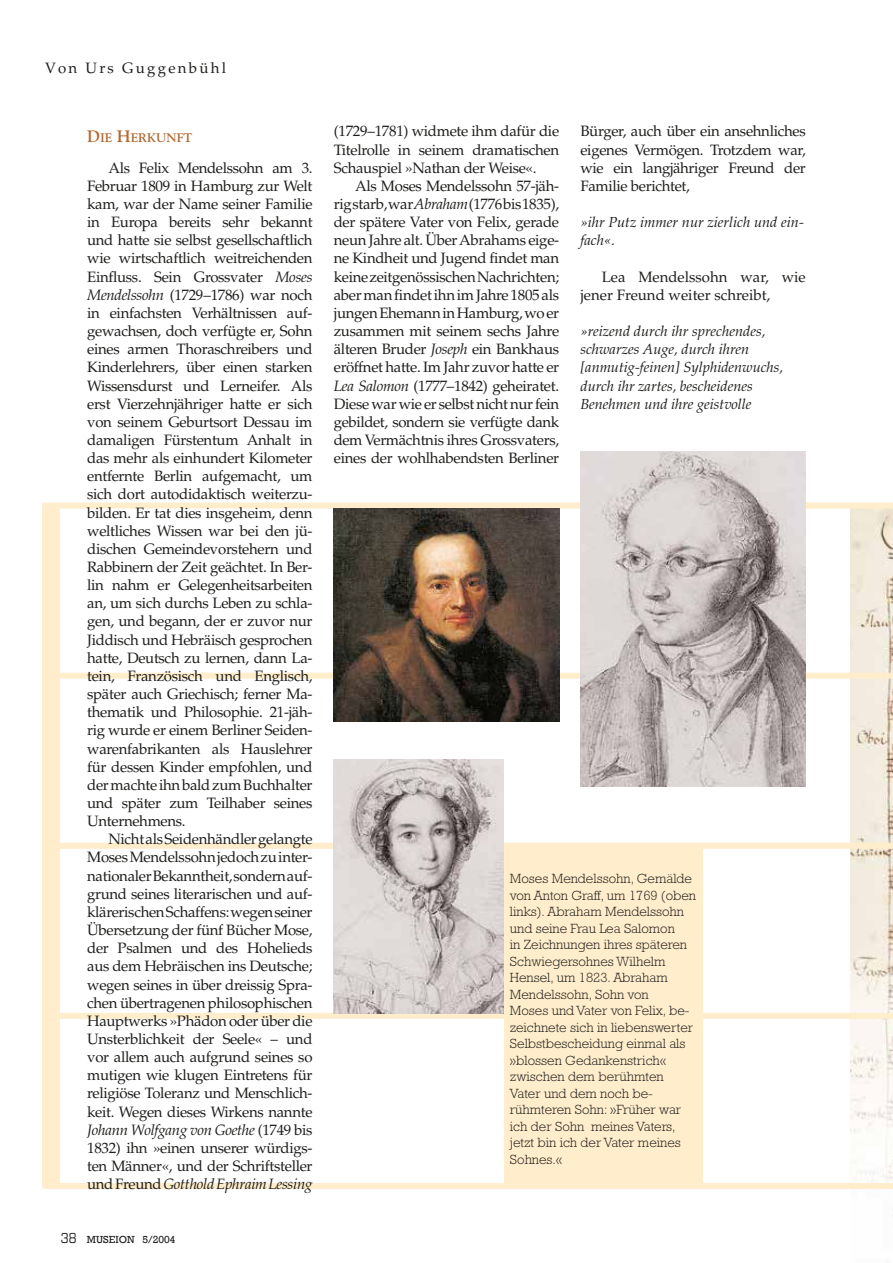
<style>
.page{position:relative;width:893px;height:1263px;background:#fff}
.page>*{position:absolute;margin:0;border:0;box-sizing:border-box;transform-origin:0 0}
.body_txt_2006_1_MA3{font:15px/18.1px "Palatino LT Std";letter-spacing:-.02em;color:#1d1d1b;text-align:justify}
.body_txt_2006_1_MA3-2{font:15px/18.1px "Palatino LT Std";color:#1d1d1b}
.body_txt_2006_1_MA3-3{font:15px "Palatino LT Std";letter-spacing:.15em;color:#1d1d1b}
.vers_2006_1_MA3_indd{font:italic 14.55px/18.1px "Palatino LT Std";letter-spacing:-.005em;color:#1d1d1b}
.bildverweis_2006_1_M{font:300 13.5px/16.5px "Rockwell";color:#1d1d1b}
.untertitel_2006_1_MA{font:700 12.3px "Goudy";color:#b26932}
.t1{font:10.5px "Rockwell";color:#1d1d1b}
.s1{font-size:16.5px}
.s2{font-style:italic}
.s3{font-family:"Eurostile Con";font-size:15px}
</style>
<div class="page">
<img style="left:850px;top:509px;width:43px;height:708px">
<div style="left:43px;top:1013px;width:850px;height:6px;background:#ffedcb"></div>
<div style="left:43px;top:503px;width:850px;height:6px;background:#ffedcb"></div>
<div style="left:43px;top:843px;width:850px;height:6px;background:#ffedcb"></div>
<div style="left:43px;top:673px;width:850px;height:6px;background:#ffedcb"></div>
<div style="left:43px;top:506px;width:17px;height:680px;background:#ffedcb"></div>
<div style="left:43px;top:1183px;width:850px;height:6px;background:#ffedcb"></div>
<img style="left:334px;top:508px;width:225px;height:214px">
<img style="left:580px;top:451px;width:226px;height:336px">
<img style="left:334px;top:759px;width:170px;height:254px">
<div style="left:504px;top:849px;width:198px;height:340px;background:#ffedcb"></div>
<p class="body_txt_2006_1_MA3-3" style="left:45px;top:60px;width:182px">Von Urs Guggenbühl</p>
<p class="untertitel_2006_1_MA" style="left:87px;top:130px;width:107px"><span class="s1">D</span>IE <span class="s1">H</span>ERKUNFT</p>
<p class="body_txt_2006_1_MA3" style="left:87px;top:159px;width:227px;text-indent:21px">Als Felix Mendelssohn am 3.<br>Februar 1809 in Hamburg zur Welt kam, war der Name seiner Familie in Europa bereits sehr bekannt und hatte sie selbst gesellschaftlich wie wirtschaftlich weitreichenden Einfluss. Sein Grossvater <span class="s2">Moses Mendelssohn</span> (1729–1786) war noch in einfachsten Verhältnissen auf&shy;gewachsen, doch verfügte er, Sohn eines armen Thoraschreibers und Kinderlehrers, über einen starken Wissensdurst und Lerneifer. Als erst Vierzehnjähriger hatte er sich von seinem Geburtsort Dessau im damaligen Fürstentum Anhalt in das mehr als einhundert Kilometer entfernte Berlin aufgemacht, um sich dort autodidaktisch weiterzu&shy;bilden. Er tat dies insgeheim, denn weltliches Wissen war bei den jü&shy;dischen Gemeindevorstehern und Rabbinern der Zeit geächtet. In Ber&shy;lin nahm er Gelegenheitsarbeiten an, um sich durchs Leben zu schla&shy;gen, und begann, der er zuvor nur Jiddisch und Hebräisch gesprochen hatte, Deutsch zu lernen, dann La&shy;tein, Französisch und Englisch, später auch Griechisch; ferner Ma&shy;thematik und Philosophie. 21-jäh&shy;rig wurde er einem Berliner Seiden&shy;warenfabrikanten als Hauslehrer für dessen Kinder empfohlen, und der machte ihn bald zum Buchhalter und später zum Teilhaber seines Unternehmens.</p>
<p class="body_txt_2006_1_MA3" style="left:87px;top:830px;width:227px;text-indent:21px">Nicht als Seidenhändler gelangte Moses Mendelssohn jedoch zu inter&shy;nationaler Bekanntheit, sondern auf&shy;grund seines literarischen und auf&shy;klärerischen Schaffens: wegen seiner Übersetzung der fünf Bücher Mose, der Psalmen und des Hohelieds aus dem Hebräischen ins Deutsche; wegen seines in über dreissig Spra&shy;chen übertragenen philosophischen Hauptwerks »Phädon oder über die Unsterblichkeit der Seele« – und vor allem auch aufgrund seines so mutigen wie klugen Eintretens für religiöse Toleranz und Menschlich&shy;keit. Wegen dieses Wirkens nannte <span class="s2">Johann Wolfgang von Goethe</span> (1749 bis 1832) ihn »einen unserer würdigs&shy;ten Männer«, und der Schriftsteller und Freund <span class="s2">Gotthold Ephraim Lessing</span></p>
<p class="t1" style="left:61px;top:1233px;width:116px"><span class="s3">38</span> MUSEION 5/2004</p>
<p class="body_txt_2006_1_MA3" style="left:334px;top:122px;width:227px">(1729–1781) widmete ihm dafür die Titelrolle in seinem dramatischen Schauspiel »Nathan der Weise«.</p>
<p class="body_txt_2006_1_MA3" style="left:334px;top:177px;width:227px;text-indent:21px">Als Moses Mendelssohn 57-jäh&shy;rig starb, war <span class="s2">Abraham</span> (1776 bis 1835), der spätere Vater von Felix, gerade neun Jahre alt. Über Abrahams eige&shy;ne Kindheit und Jugend findet man keine zeitgenössischen Nachrichten; aber man findet ihn im Jahre 1805 als jungen Ehemann in Hamburg, wo er zusammen mit seinem sechs Jahre älteren Bruder <span class="s2">Joseph</span> ein Bankhaus eröffnet hatte. Im Jahr zuvor hatte er <span class="s2">Lea Salomon</span> (1777–1842) geheiratet.<br>Diese war wie er selbst nicht nur fein gebildet, sondern sie verfügte dank dem Vermächtnis ihres Grossvaters, eines der wohlhabendsten Berliner</p>
<p class="body_txt_2006_1_MA3" style="left:580px;top:122px;width:227px">Bürger, auch über ein ansehnliches eigenes Vermögen. Trotzdem war, wie ein langjähriger Freund der Familie berichtet,</p>
<p class="vers_2006_1_MA3_indd" style="left:580px;top:213px;width:225px">»ihr Putz immer nur zierlich und ein&shy;fach«.</p>
<p class="body_txt_2006_1_MA3-2" style="left:580px;top:268px;width:227px;text-indent:21px">Lea Mendelssohn war, wie jener Freund weiter schreibt,</p>
<p class="vers_2006_1_MA3_indd" style="left:580px;top:322px;width:204px">»reizend durch ihr sprechendes, schwarzes Auge, durch ihren [anmutig-feinen] Sylphidenwuchs, durch ihr zartes, bescheidenes<br>Benehmen und ihre geistvolle</p>
<p class="bildverweis_2006_1_M" style="left:510px;top:870px;width:188px">Moses Mendelssohn, Gemälde von Anton Graff, um 1769 (oben links). Abraham Mendelssohn und seine Frau Lea Salomon<br>in Zeichnungen ihres späteren<br>Schwiegersohnes Wilhelm<br>Hensel, um 1823. Abraham<br>Mendelssohn, Sohn von<br>Moses und Vater von Felix, be&shy;zeichnete sich in liebenswerter<br>Selbstbescheidung einmal als »blossen Gedankenstrich« zwischen dem berühmten<br>Vater und dem noch be&shy;rühmteren Sohn: »Früher war ich der Sohn meines Vaters, jetzt bin ich der Vater meines<br>Sohnes.«</p>
</div>
